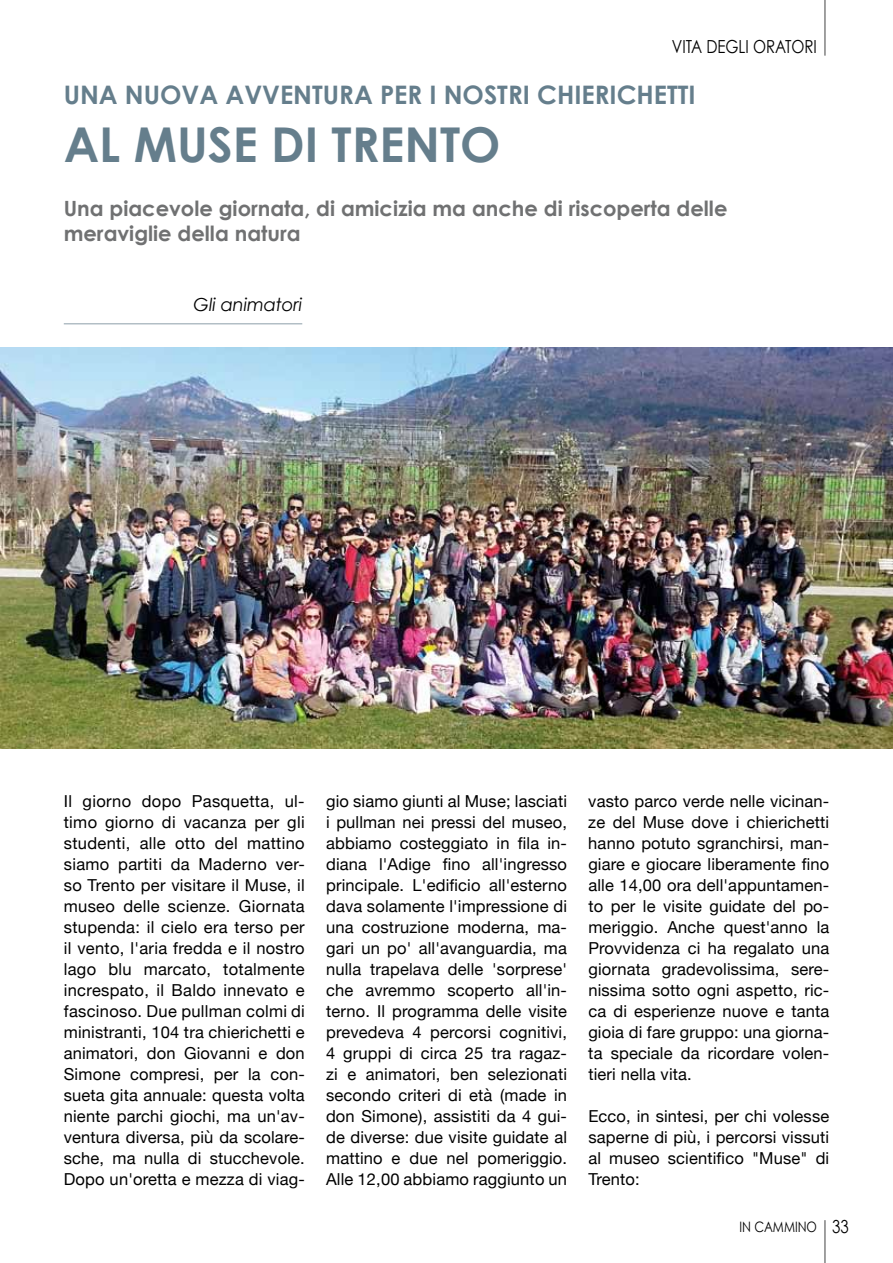
<style>
.page{position:relative;width:893px;height:1263px;background:#fff}
.page>*{position:absolute;margin:0;border:0;box-sizing:border-box;transform-origin:0 0}
.t1{font:700 48px "Century Gothic";color:#657e8c}
.t2{font:700 25.5px "Century Gothic";color:#657e8c}
.t3{font:700 21px/25.2px "Century Gothic";color:#707172}
.t4{font:18px "Century Gothic";color:#000;scale:.83 1}
.t5{font:italic 18px "Century Gothic";letter-spacing:-.01em;color:#000}
.t6{font:16.5px/21px "Helvetica Neue";letter-spacing:.01em;color:#000;text-align:justify}
.t7{font:14.4px "Century Gothic";color:#000;scale:.83 1}
</style>
<div class="page">
<img style="left:0;top:348px;width:893px;height:400px">
<hr style="left:64px;top:323px;width:238px;height:1px;background:#657e8c">
<hr style="left:824px;top:1220px;width:2px;height:43px;background:#000">
<hr style="left:824px;top:0;width:2px;height:56px;background:#000">
<p class="t4" style="left:672px;top:35px;width:10px">VITA</p>
<p class="t4" style="left:706px;top:35px;width:11px">DEGLI</p>
<p class="t4" style="left:753px;top:35px;width:12px">ORATORI</p>
<h2 class="t2" style="left:64px;top:79px;width:633px">Una nuova avventura per i nostri chierichetti</h2>
<h1 class="t1" style="left:64px;top:114px;width:103px">AL MUS</h1>
<h1 class="t1" style="left:233px;top:114px;width:203px">E DI TRENTO</h1>
<p class="t3" style="left:64px;top:195px;width:665px">Una piacevole giornata, di amicizia ma anche di riscoperta delle meraviglie della natura</p>
<p class="t5" style="left:194px;top:293px;width:110px">Gli animatori</p>
<p class="t6" style="left:64px;top:791px;width:243px">Il giorno dopo Pasquetta, ul&shy;timo giorno di vacanza per gli studenti, alle otto del mattino siamo partiti da Maderno ver&shy;so Trento per visitare il Muse, il museo delle scienze. Giornata stupenda: il cielo era terso per il vento, l'aria fredda e il nostro lago blu marcato, totalmente increspato, il Baldo innevato e fascinoso. Due pullman colmi di ministranti, 104 tra chierichetti e animatori, don Giovanni e don Simone compresi, per la con&shy;sueta gita annuale: questa volta niente parchi giochi, ma un'av&shy;ventura diversa, più da scolare&shy;sche, ma nulla di stucchevole.<br>Dopo un'oretta e mezza di viag-</p>
<p class="t6" style="left:326px;top:791px;width:243px">gio siamo giunti al Muse; lasciati i pullman nei pressi del museo, abbiamo costeggiato in fila in&shy;diana l'Adige fino all'ingresso principale. L'edificio all'esterno dava solamente l'impressione di una costruzione moderna, ma&shy;gari un po' all'avanguardia, ma nulla trapelava delle 'sorprese' che avremmo scoperto all'in&shy;terno. Il programma delle visite prevedeva 4 percorsi cognitivi, 4 gruppi di circa 25 tra ragaz&shy;zi e animatori, ben selezionati secondo criteri di età (made in don Simone), assistiti da 4 gui&shy;de diverse: due visite guidate al mattino e due nel pomeriggio.<br>Alle 12,00 abbiamo raggiunto un</p>
<p class="t6" style="left:588px;top:791px;width:243px">vasto parco verde nelle vicinan&shy;ze del Muse dove i chierichetti hanno potuto sgranchirsi, man&shy;giare e giocare liberamente fino alle 14,00 ora dell'appuntamen&shy;to per le visite guidate del po&shy;meriggio. Anche quest'anno la Provvidenza ci ha regalato una giornata gradevolissima, sere&shy;nissima sotto ogni aspetto, ric&shy;ca di esperienze nuove e tanta gioia di fare gruppo: una giorna&shy;ta speciale da ricordare volen&shy;tieri nella vita.</p>
<p class="t6" style="left:588px;top:1106px;width:242px">Ecco, in sintesi, per chi volesse saperne di più, i percorsi vissuti al museo scientifico "Muse" di Trento:</p>
<p class="t7" style="left:739px;top:1218px;width:42px">IN CAMMINO</p>
<p class="t4" style="left:832px;top:1215px;width:22px">33</p>
</div>
